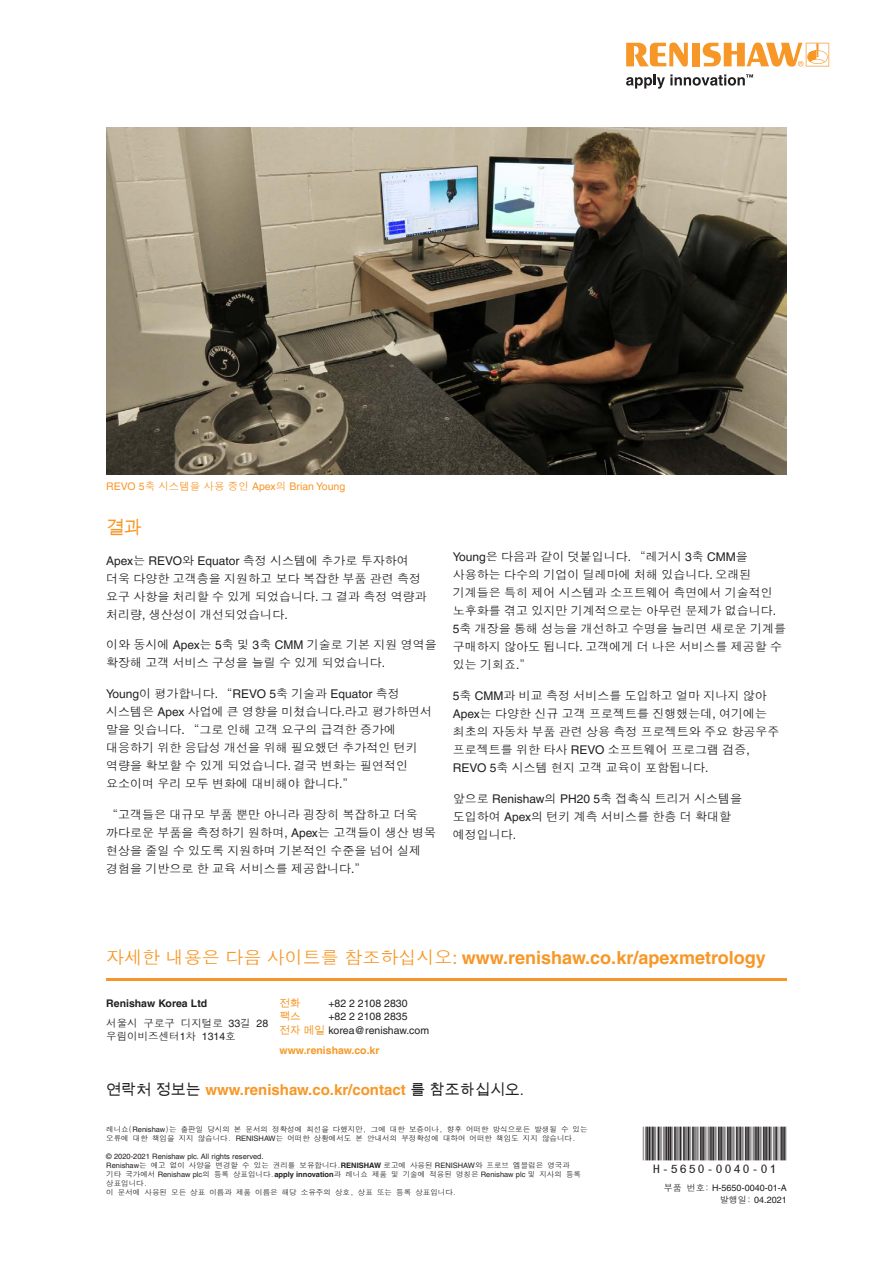
<style>
.page{position:relative;width:893px;height:1263px;background:#fff}
.page>*{position:absolute;margin:0;border:0;box-sizing:border-box;transform-origin:0 0}
.t1{font:48px "MBH16 B";color:#231f20}
.Call_to_action{font:700 18px "Helvetica LT Pro";color:#f79727}
.Main_body_heading_te{font:18px "Arial Unicode MS";color:#f79727}
.t2{font:700 15px "Helvetica LT Pro";color:#f79727}
.Main_body_heading_te-2{font:12px/18px "Dotum Che";color:#231f20}
.t3{font:10.5px/13.6px "Helvetica LT Pro";color:#231f20}
.Caption_text_7pt{font:10.5px "Helvetica LT Pro";color:#f79727}
.t4{font:10.5px/13.2px "Dotum Che";color:#231f20}
.t5{font:700 10.5px "Helvetica LT Pro";color:#f79727}
.t6{font:700 10.5px "Helvetica LT Pro";color:#231f20}
.t7{font:10.5px "Arial Unicode MS";color:#f79727}
.t8{font:9px/12px "Helvetica LT Pro";color:#231f20;text-align:right}
.t9{font:7.5px/9px "Dotum Che";color:#231f20}
.t10{font:7.5px "Helvetica LT Pro";color:#231f20}
.s1{font-family:"Dotum Che"}
.s2{font-family:"Helvetica LT Pro"}
.s3{font-family:"Dotum Che";font-weight:400}
.s4{font-weight:400}
.s5{font-family:"Arial Unicode MS";color:#f79727}
.s6{font-family:"Arial Unicode MS";font-weight:400;color:#231f20}
.s7{font-family:"Helvetica LT Pro";font-weight:700}
</style>
<div class="page">
<svg style="left:626px;top:43px;width:62px;height:24px"></svg>
<div style="left:692px;top:43px;width:8px;height:23px;background:#f79727"></div>
<svg style="left:703px;top:43px;width:126px;height:24px"></svg>
<svg style="left:626px;top:74px;width:127px;height:15px"></svg>
<hr style="left:106px;top:978px;width:681px;height:2px;background:#f79727">
<img style="left:106px;top:127px;width:681px;height:347px">
<p class="Caption_text_7pt" style="left:106px;top:480px;width:240px">REVO 5<span class="s1">축 시스템을 사용 중인</span> Apex<span class="s1">의</span> Brian Young</p>
<p class="Main_body_heading_te" style="left:106px;top:514px;width:37px">결과</p>
<p class="Main_body_heading_te-2" style="left:106px;top:551px;width:322px"><span class="s2">Apex</span>는 <span class="s2">REVO</span>와 <span class="s2">Equator</span> 측정 시스템에 추가로 투자하여 더욱 다양한 고객층을 지원하고 보다 복잡한 부품 관련 측정 요구 사항을 처리할 수 있게 되었습니다<span class="s2">.</span> 그 결과 측정 역량과 처리량<span class="s2">,</span> 생산성이 개선되었습니다<span class="s2">.</span></p>
<p class="Main_body_heading_te-2" style="left:106px;top:636px;width:332px">이와 동시에 <span class="s2">Apex</span>는 <span class="s2">5</span>축 및 <span class="s2">3</span>축 <span class="s2">CMM</span> 기술로 기본 지원 영역을 확장해 고객 서비스 구성을 늘릴 수 있게 되었습니다<span class="s2">.</span></p>
<p class="Main_body_heading_te-2" style="left:106px;top:685px;width:327px"><span class="s2">Young</span>이 평가합니다<span class="s2">.</span> “<span class="s2">REVO 5</span>축 기술과 <span class="s2">Equator</span> 측정 시스템은 <span class="s2">Apex</span> 사업에 큰 영향을 미쳤습니다<span class="s2">.</span>라고 평가하면서 말을 잇습니다<span class="s2">.</span> “그로 인해 고객 요구의 급격한 증가에 대응하기 위한 응답성 개선을 위해 필요했던 추가적인 턴키 역량을 확보할 수 있게 되었습니다<span class="s2">.</span> 결국 변화는 필연적인 요소이며 우리 모두 변화에 대비해야 합니다<span class="s2">.</span>”</p>
<p class="Main_body_heading_te-2" style="left:106px;top:806px;width:331px">“고객들은 대규모 부품 뿐만 아니라 굉장히 복잡하고 더욱 까다로운 부품을 측정하기 원하며<span class="s2">, Apex</span>는 고객들이 생산 병목 현상을 줄일 수 있도록 지원하며 기본적인 수준을 넘어 실제 경험을 기반으로 한 교육 서비스를 제공합니다<span class="s2">.</span>”</p>
<p class="Main_body_heading_te-2" style="left:453px;top:548px;width:335px"><span class="s2">Young</span>은 다음과 같이 덧붙입니다<span class="s2">.</span> “레거시 <span class="s2">3</span>축 <span class="s2">CMM</span>을 사용하는 다수의 기업이 딜레마에 처해 있습니다<span class="s2">.</span> 오래된 기계들은 특히 제어 시스템과 소프트웨어 측면에서 기술적인 노후화를 겪고 있지만 기계적으로는 아무런 문제가 없습니다<span class="s2">.<br>5</span>축 개장을 통해 성능을 개선하고 수명을 늘리면 새로운 기계를 구매하지 않아도 됩니다<span class="s2">.</span> 고객에게 더 나은 서비스를 제공할 수 있는 기회죠<span class="s2">.</span>”</p>
<p class="Main_body_heading_te-2" style="left:453px;top:687px;width:328px"><span class="s2">5</span>축 <span class="s2">CMM</span>과 비교 측정 서비스를 도입하고 얼마 지나지 않아<br><span class="s2">Apex</span>는 다양한 신규 고객 프로젝트를 진행했는데<span class="s2">,</span> 여기에는 최초의 자동차 부품 관련 상용 측정 프로젝트와 주요 항공우주 프로젝트를 위한 타사 <span class="s2">REVO</span> 소프트웨어 프로그램 검증<span class="s2">,<br>REVO 5</span>축 시스템 현지 고객 교육이 포함됩니다<span class="s2">.</span></p>
<p class="Main_body_heading_te-2" style="left:453px;top:790px;width:291px">앞으로 <span class="s2">Renishaw</span>의 <span class="s2">PH20 5</span>축 접촉식 트리거 시스템을 도입하여 <span class="s2">Apex</span>의 턴키 계측 서비스를 한층 더 확대할 예정입니다<span class="s2">.</span></p>
<p class="Call_to_action" style="left:106px;top:947px;width:661px"><span class="s3">자세한 내용은 다음 사이트를 참조하십시오</span><span class="s4">:</span> www.renishaw.co.kr/apexmetrology</p>
<p class="t6" style="left:106px;top:997px;width:102px">Renishaw Korea Ltd</p>
<p class="t4" style="left:106px;top:1017px;width:163px">서울시 구로구 디지털로 <span class="s2">33</span>길 <span class="s2">28 </span>우림이비즈센터<span class="s2">1</span>차 <span class="s2">1314</span>호</p>
<p class="t7" style="left:280px;top:995px;width:22px">전화</p>
<p class="t3" style="left:328px;top:996px;width:81px">+82 2 2108 2830</p>
<p class="t7" style="left:280px;top:1009px;width:22px">팩스</p>
<p class="t3" style="left:280px;top:1010px;width:151px;text-indent:49px">+82 2 2108 2835 <span class="s5">전자 메일</span> korea@renishaw.com</p>
<p class="t5" style="left:280px;top:1044px;width:101px">www.renishaw.co.kr</p>
<p class="t2" style="left:106px;top:1081px;width:419px"><span class="s6">연락처 정보는</span> www.renishaw.co.kr/contact <span class="s6">를 참조하십시오.</span></p>
<p class="t9" style="left:106px;top:1125px;width:483px">레니쇼(<span class="s2">Renishaw</span>)는 출판일 당시의 본 문서의 정확성에 최선을 다했지만, 그에 대한 보증이나, 향후 어떠한 방식으로든 발생될 수 있는 오류에 대한 책임을 지지 않습니다. <span class="s2">RENISHAW</span>는 어떠한 상황에서도 본 안내서의 부정확성에 대하여 어떠한 책임도 지지 않습니다.</p>
<p class="t10" style="left:106px;top:1152px;width:159px">© 2020-2021 Renishaw plc. All rights reserved.</p>
<p class="t9" style="left:106px;top:1161px;width:476px"><span class="s2">Renishaw</span>는 예고 없이 사양을 변경할 수 있는 권리를 보유합니다.<span class="s7">RENISHAW</span> 로고에 사용된 <span class="s2">RENISHAW</span>와 프로브 엠블럼은 영국과 기타 국가에서 <span class="s2">Renishaw plc</span>의 등록 상표입니다.<span class="s7">apply innovation</span>과 레니쇼 제품 및 기술에 적용된 명칭은 <span class="s2">Renishaw plc</span> 및 지사의 등록 상표입니다.<br>이 문서에 사용된 모든 상표 이름과 제품 이름은 해당 소유주의 상호, 상표 또는 등록 상표입니다.</p>
<h1 class="t1" style="left:643px;top:1128px;width:145px">*H-5650-0040-01*</h1>
<p class="t8" style="left:664px;top:1182px;width:124px"><span class="s1">부품 번호:</span> H-5650-0040-01-A <span class="s1">발행일:</span> 04.2021</p>
</div>
